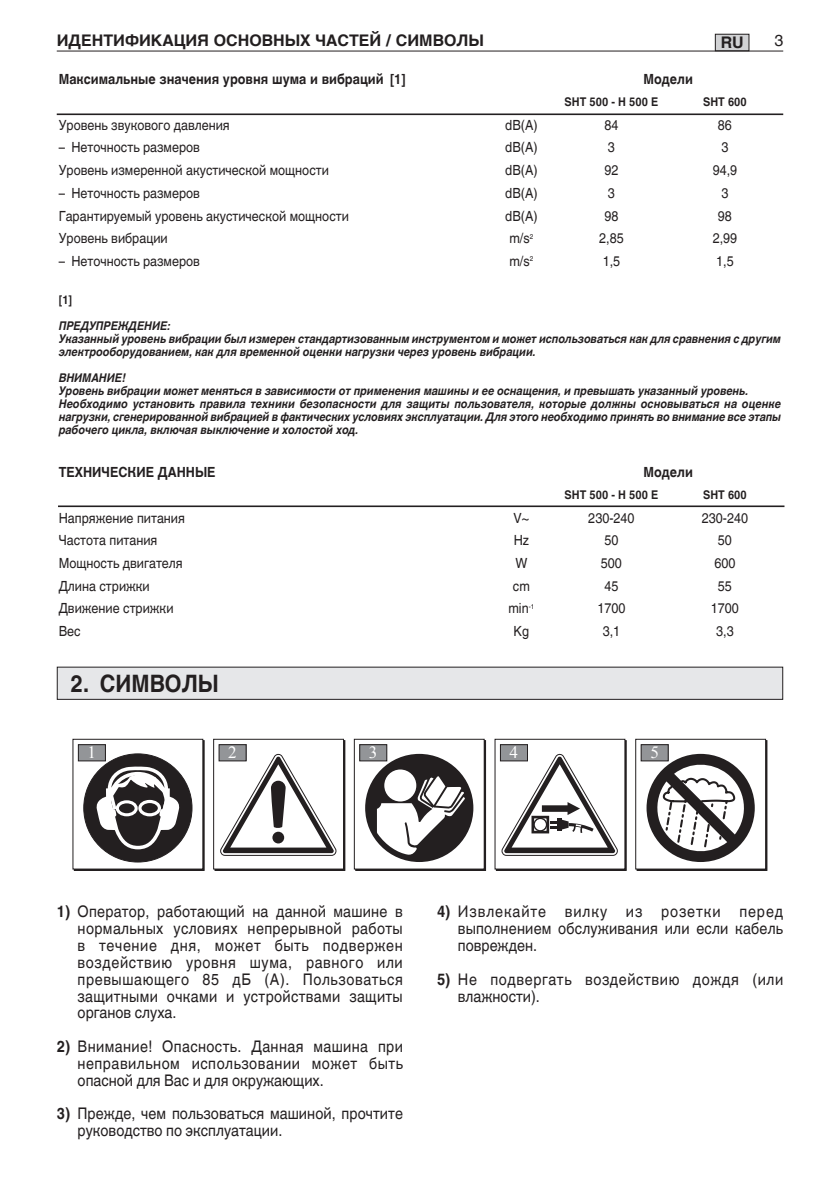
<style>
.page{position:relative;width:840px;height:1191px;background:#fff}
.page>*{position:absolute;margin:0;border:0;box-sizing:border-box;transform-origin:0 0}
.t1{font:700 24px "Helvetica World";color:#231f20;scale:.9 1}
.t2{font:17.2px "Times New Roman";color:#fff}
.t3{font:16px/16.8px "Helvetica World";letter-spacing:.015em;color:#231f20;text-align:justify;scale:.9 1}
.t4{font:16px/16.8px "Helvetica World";letter-spacing:.04em;color:#231f20;scale:.9 1}
.t5{font:700 16px "Helvetica World";color:#231f20}
.t6{font:16px "Helvetica World";letter-spacing:.015em;color:#231f20}
.t7{font:14px "Helvetica World";color:#231f20;scale:.9 1}
.t8{font:700 14px "Helvetica World";color:#231f20;scale:.9 1}
.t9{font:italic 700 12px/13px "Helvetica World";color:#231f20;scale:.9 1}
.t10{font:700 12px "Helvetica World";color:#231f20;scale:.9 1}
.s1{font-weight:700}
</style>
<div class="page">
<div style="left:715px;top:34px;width:33px;height:17px;background:#d1d2d4"></div>
<div style="left:714px;top:34px;width:34px;height:17px;border:1px solid #231f20"></div>
<hr style="left:57px;top:51px;width:725px;height:1px;background:#231f20">
<div style="left:57px;top:666px;width:725px;height:34px;background:#e6e7e9;border:1px solid #231f20"></div>
<div style="left:74px;top:740px;width:130px;height:131px;border:1px solid #231f20"></div>
<div style="left:214px;top:740px;width:131px;height:131px;border:1px solid #231f20"></div>
<div style="left:355px;top:740px;width:130px;height:131px;border:1px solid #231f20"></div>
<div style="left:73px;top:739px;width:130px;height:130px;background:#fff"></div>
<div style="left:78px;top:744px;width:27px;height:17px;background:#939598"></div>
<div style="left:78px;top:744px;width:28px;height:17px;border:1px solid #231f20"></div>
<div style="left:213px;top:739px;width:130px;height:130px;background:#fff"></div>
<div style="left:213px;top:739px;width:131px;height:130px;border:1px solid #231f20"></div>
<div style="left:354px;top:739px;width:130px;height:130px;background:#fff"></div>
<div style="left:353px;top:739px;width:131px;height:130px;border:1px solid #231f20"></div>
<div style="left:219px;top:744px;width:27px;height:17px;background:#939598"></div>
<div style="left:218px;top:744px;width:28px;height:17px;border:1px solid #231f20"></div>
<div style="left:359px;top:744px;width:27px;height:17px;background:#939598"></div>
<div style="left:359px;top:744px;width:28px;height:17px;border:1px solid #231f20"></div>
<div style="left:495px;top:740px;width:131px;height:131px;border:1px solid #231f20"></div>
<div style="left:494px;top:739px;width:130px;height:130px;background:#fff"></div>
<div style="left:500px;top:744px;width:27px;height:17px;background:#939598"></div>
<div style="left:499px;top:744px;width:28px;height:17px;border:1px solid #231f20"></div>
<div style="left:636px;top:740px;width:131px;height:131px;border:1px solid #231f20"></div>
<div style="left:635px;top:739px;width:130px;height:130px;background:#fff"></div>
<div style="left:635px;top:739px;width:130px;height:130px;border:1px solid #231f20"></div>
<div style="left:640px;top:744px;width:27px;height:17px;background:#939598"></div>
<div style="left:640px;top:744px;width:28px;height:17px;border:1px solid #231f20"></div>
<svg style="left:646px;top:754px;width:108px;height:108px"></svg>
<div style="left:365px;top:754px;width:108px;height:108px;background:#231f20;border-radius:50%"></div>
<svg style="left:384px;top:769px;width:32px;height:32px"></svg>
<svg style="left:377px;top:774px;width:88px;height:81px"></svg>
<div style="left:84px;top:754px;width:108px;height:108px;background:#231f20;border-radius:50%"></div>
<svg style="left:95px;top:766px;width:86px;height:83px"></svg>
<div style="left:117px;top:802px;width:19px;height:13px;background:#231f20;border-radius:50%"></div>
<div style="left:116px;top:800px;width:22px;height:16px;border:3px solid #fff;border-radius:50%"></div>
<div style="left:140px;top:801px;width:19px;height:14px;background:#231f20;border-radius:50%"></div>
<div style="left:138px;top:800px;width:23px;height:16px;border:3px solid #fff;border-radius:50%"></div>
<svg style="left:220px;top:753px;width:116px;height:103px"></svg>
<svg style="left:501px;top:753px;width:116px;height:103px"></svg>
<svg style="left:57px;top:115px;width:724px;height:1px"></svg>
<hr style="left:57px;top:113px;width:725px;height:2px;background:#231f20">
<svg style="left:58px;top:507px;width:723px;height:1px"></svg>
<hr style="left:58px;top:505px;width:726px;height:2px;background:#231f20">
<h3 class="t5" style="left:57px;top:31px;width:428px">ИДЕНТИФИKАЦИЯ ОСНОВНЫХ ЧАСТЕЙ / СИМВОЛЫ</h3>
<h3 class="t5" style="left:720px;top:33px;width:24px">RU</h3>
<h3 class="t6" style="left:773px;top:31px;width:10px">3</h3>
<p class="t8" style="left:59px;top:71px;width:387px">Максимальные значения уровня шума и вибраций [1]</p>
<p class="t8" style="left:643px;top:71px;width:56px">Модели</p>
<p class="t10" style="left:564px;top:95px;width:105px">SHT 500 - H 500 E</p>
<p class="t10" style="left:702px;top:95px;width:50px">SHT 600</p>
<p class="t7" style="left:59px;top:117px;width:191px">Уровень звукового давления</p>
<p class="t7" style="left:505px;top:117px;width:38px">dB(A)</p>
<p class="t7" style="left:604px;top:117px;width:17px">84</p>
<p class="t7" style="left:717px;top:117px;width:17px">86</p>
<p class="t7" style="left:59px;top:139px;width:158px">– Неточность размеров</p>
<p class="t7" style="left:505px;top:139px;width:38px">dB(A)</p>
<p class="t7" style="left:607px;top:139px;width:9px">3</p>
<p class="t7" style="left:721px;top:139px;width:9px">3</p>
<p class="t7" style="left:59px;top:162px;width:301px">Уровень измеренной акустической мощности</p>
<p class="t7" style="left:505px;top:162px;width:38px">dB(A)</p>
<p class="t7" style="left:604px;top:162px;width:17px">92</p>
<p class="t7" style="left:712px;top:162px;width:29px">94,9</p>
<p class="t7" style="left:59px;top:185px;width:158px">– Неточность размеров</p>
<p class="t7" style="left:505px;top:185px;width:38px">dB(A)</p>
<p class="t7" style="left:607px;top:185px;width:9px">3</p>
<p class="t7" style="left:721px;top:185px;width:9px">3</p>
<p class="t7" style="left:59px;top:207px;width:324px">Гарантируемый уровень акустической мощности</p>
<p class="t7" style="left:505px;top:207px;width:38px">dB(A)</p>
<p class="t7" style="left:604px;top:207px;width:17px">98</p>
<p class="t7" style="left:717px;top:207px;width:17px">98</p>
<p class="t7" style="left:59px;top:230px;width:122px">Уровень вибрации</p>
<p class="t7" style="left:509px;top:230px;width:28px">m/s<sup>2</sup></p>
<p class="t7" style="left:599px;top:230px;width:29px">2,85</p>
<p class="t7" style="left:712px;top:230px;width:29px">2,99</p>
<p class="t7" style="left:59px;top:253px;width:158px">– Неточность размеров</p>
<p class="t7" style="left:509px;top:253px;width:28px">m/s<sup>2</sup></p>
<p class="t7" style="left:602px;top:253px;width:21px">1,5</p>
<p class="t7" style="left:715px;top:253px;width:21px">1,5</p>
<p class="t10" style="left:59px;top:293px;width:16px">[1]</p>
<p class="t9" style="left:59px;top:319px;width:803px">ПРЕДУПРЕЖДЕНИЕ:<br>Указанный уровень вибрации был измерен стандартизованным инструментом и может использоваться как для сравнения с другим электрооборудованием, как для временной оценки нагрузки через уровень вибрации.</p>
<p class="t9" style="left:59px;top:371px;width:803px">ВНИМАНИЕ!<br>Уровень вибрации может меняться в зависимости от применения машины и ее оснащения, и превышать указанный уровень.<br>Необходимо установить правила техники безопасности для защиты пользователя, которые должны основываться на оценке нагрузки, сгенерированной вибрацией в фактических условиях эксплуатации. Для этого необходимо принять во внимание все этапы рабочего цикла, включая выключение и холостой ход.</p>
<p class="t8" style="left:59px;top:464px;width:176px">ТЕХНИЧЕСКИЕ ДАННЫЕ</p>
<p class="t8" style="left:643px;top:464px;width:56px">Модели</p>
<p class="t10" style="left:564px;top:488px;width:105px">SHT 500 - H 500 E</p>
<p class="t10" style="left:702px;top:488px;width:50px">SHT 600</p>
<p class="t7" style="left:59px;top:509px;width:142px">Напряжение питания</p>
<p class="t7" style="left:513px;top:509px;width:19px">V~</p>
<p class="t7" style="left:588px;top:509px;width:53px">230-240</p>
<p class="t7" style="left:701px;top:509px;width:53px">230-240</p>
<p class="t7" style="left:59px;top:532px;width:111px">Частота питания</p>
<p class="t7" style="left:513px;top:532px;width:19px">Hz</p>
<p class="t7" style="left:604px;top:532px;width:17px">50</p>
<p class="t7" style="left:717px;top:532px;width:17px">50</p>
<p class="t7" style="left:59px;top:555px;width:139px">Мощность двигателя</p>
<p class="t7" style="left:515px;top:555px;width:15px">W</p>
<p class="t7" style="left:600px;top:555px;width:25px">500</p>
<p class="t7" style="left:714px;top:555px;width:25px">600</p>
<p class="t7" style="left:59px;top:577px;width:103px">Длина стрижки</p>
<p class="t7" style="left:512px;top:577px;width:20px">cm</p>
<p class="t7" style="left:604px;top:577px;width:17px">45</p>
<p class="t7" style="left:717px;top:577px;width:17px">55</p>
<p class="t7" style="left:59px;top:600px;width:129px">Движение стрижки</p>
<p class="t7" style="left:508px;top:600px;width:30px">min<sup>-1</sup></p>
<p class="t7" style="left:597px;top:600px;width:33px">1700</p>
<p class="t7" style="left:710px;top:600px;width:33px">1700</p>
<p class="t7" style="left:59px;top:623px;width:26px">Вес</p>
<p class="t7" style="left:513px;top:623px;width:19px">Kg</p>
<p class="t7" style="left:602px;top:623px;width:21px">3,1</p>
<p class="t7" style="left:715px;top:623px;width:21px">3,3</p>
<h1 class="t1" style="left:70px;top:669px;width:166px">2. СИМВОЛЫ</h1>
<h2 class="t2" style="left:88px;top:741px;width:10px">1</h2>
<h2 class="t2" style="left:228px;top:741px;width:10px">2</h2>
<h2 class="t2" style="left:369px;top:741px;width:10px">3</h2>
<h2 class="t2" style="left:509px;top:741px;width:10px">4</h2>
<h2 class="t2" style="left:650px;top:741px;width:10px">5</h2>
<p class="t3" style="left:78px;top:903px;width:362px;text-indent:-21px"><span class="s1">1)</span> Оператор, работающий на данной машине в нормальных условиях непрерывной работы в течение дня, может быть подвержен воздействию уровня шума, равного или превышающего 85 дБ (A). Пользоваться защитными очками и устройствами защиты органов слуха.</p>
<h3 class="t3" style="left:78px;top:1038px;width:363px;text-indent:-21px"><span class="s1">2)</span> Внимание! Опасность. Данная машина при неправильном использовании может быть опасной для Вас и для окружающих.</h3>
<h3 class="t3" style="left:78px;top:1105px;width:363px;text-indent:-21px"><span class="s1">3)</span> Прежде, чем пользоваться машиной, прочтите руководство по эксплуатации.</h3>
<h3 class="t3" style="left:457px;top:903px;width:363px;text-indent:-21px"><span class="s1">4)</span> Извлекайте вилку из розетки перед выполнением обслуживания или если кабель поврежден.</h3>
<h3 class="t4" style="left:457px;top:970px;width:363px;text-indent:-21px"><span class="s1">5)</span> Не подвергать воздействию дождя (или влажности).</h3>
</div>
